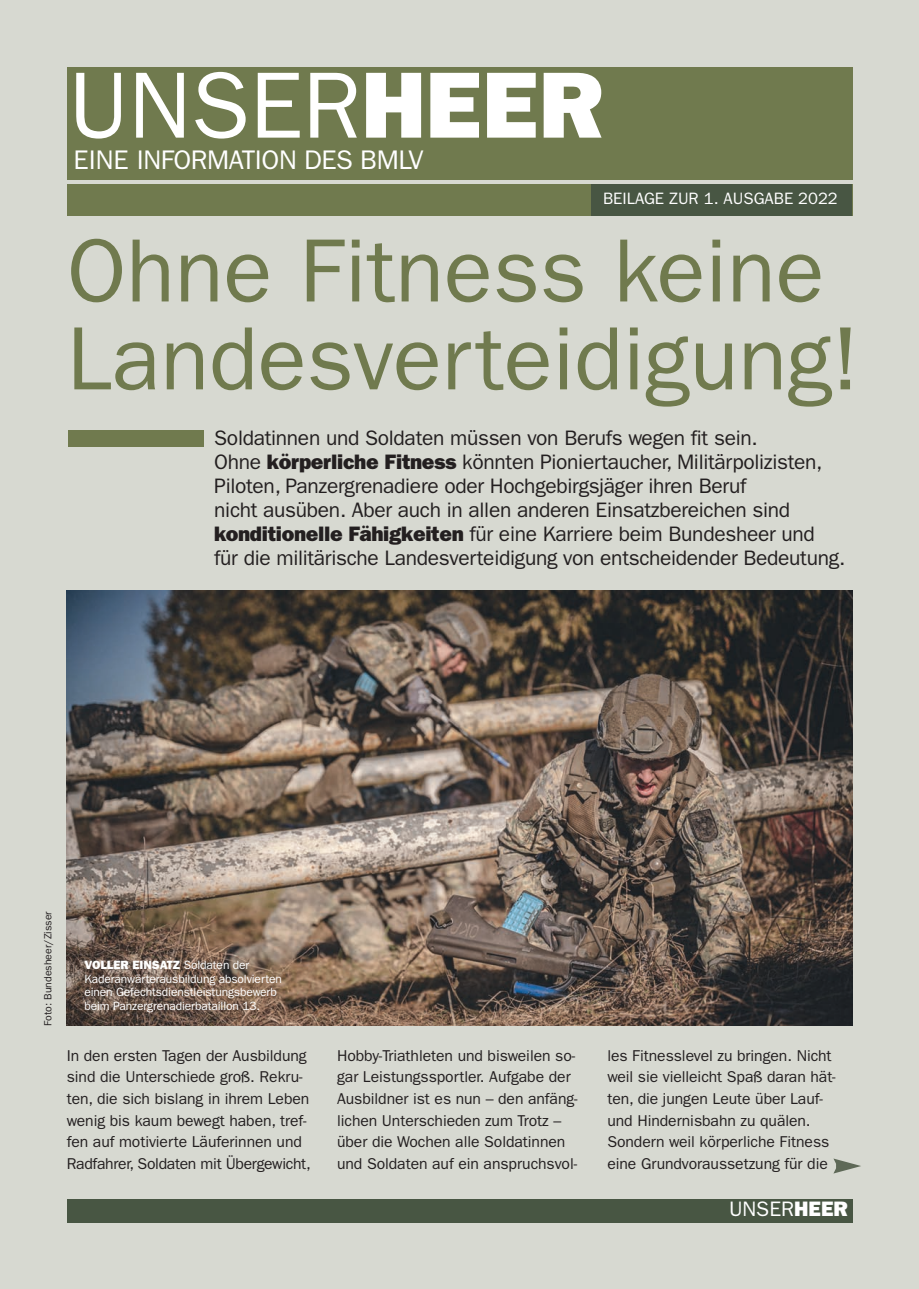
<style>
.page{position:relative;width:919px;height:1289px;background:#fff}
.page>*{position:absolute;margin:0;border:0;box-sizing:border-box;transform-origin:0 0}
.t1{font:94.35px "Franklin Gothic";color:#fff}
.t2{font:90.15px/87.9px "Franklin Gothic";color:#707a4e}
.t3{font:27px "Franklin Gothic";letter-spacing:-.015em;color:#fff}
.t4{font:21px/24px "Franklin Gothic";letter-spacing:-.015em;color:#231f20}
.t5{font:21px "Franklin Gothic";color:#fff}
.t6{font:16.5px "Franklin Gothic";color:#fff}
.t7{font:15.75px/21.6px "Franklin Gothic";letter-spacing:-.005em;color:#231f20}
.t8{font:12px/13.5px "Franklin Gothic";letter-spacing:-.01em;color:#fff}
.t9{font:10.5px "Franklin Gothic";color:#231f20}
.s1{font-weight:800}
</style>
<div class="page">
<div style="left:0;top:0;width:918px;height:1288px;background:#d7d9d1"></div>
<div style="left:67px;top:68px;width:785px;height:112px;background:#707a4e"></div>
<div style="left:67px;top:184px;width:785px;height:31px;background:#707a4e"></div>
<div style="left:591px;top:184px;width:261px;height:31px;background:#485643"></div>
<div style="left:67px;top:1199px;width:785px;height:23px;background:#485643"></div>
<img style="left:67px;top:590px;width:785px;height:435px">
<svg style="left:833px;top:1158px;width:28px;height:15px"></svg>
<div style="left:68px;top:430px;width:136px;height:16px;background:#707a4e"></div>
<h1 class="t1" style="left:68px;top:73px;width:536px">UNSER<span class="s1">HEER</span></h1>
<h3 class="t3" style="left:73px;top:151px;width:351px">EINE INFORMATION DES BMLV</h3>
<p class="t6" style="left:603px;top:193px;width:236px">BEILAGE ZUR 1. AUSGABE 2022</p>
<h2 class="t2" style="left:67px;top:234px;width:793px">Ohne Fitness keine<br>Landesverteidigung!</h2>
<p class="t4" style="left:214px;top:427px;width:632px">Soldatinnen und Soldaten müssen von Berufs wegen fit sein.<br>Ohne <span class="s1">körperliche Fitness</span> könnten Pioniertaucher, Militärpolizisten, Piloten, Panzergrenadiere oder Hochgebirgsjäger ihren Beruf<br>nicht ausüben. Aber auch in allen anderen Einsatzbereichen sind <span class="s1">konditionelle Fähigkeiten</span> für eine Karriere beim Bundesheer und<br>für die militärische Landesverteidigung von entscheidender Bedeutung.</p>
<p class="t9" style="left:44px;top:1025px;width:116px;rotate:-90deg">Foto: Bundesheer/Zisser</p>
<p class="t8" style="left:84px;top:959px;width:199px"><span class="s1">VOLLER EINSATZ</span> Soldaten der Kaderanwärterausbildung absolvierten einen Gefechtsdienstleistungsbewerb beim Panzergrenadierbataillon 13.</p>
<p class="t7" style="left:67px;top:1045px;width:245px">In den ersten Tagen der Ausbildung sind die Unterschiede groß. Rekru&shy;ten, die sich bislang in ihrem Leben wenig bis kaum bewegt haben, tref&shy;fen auf motivierte Läuferinnen und Radfahrer, Soldaten mit Übergewicht,</p>
<p class="t7" style="left:337px;top:1045px;width:242px">Hobby-Triathleten und bisweilen so&shy;gar Leistungssportler. Aufgabe der Ausbildner ist es nun – den anfäng&shy;lichen Unterschieden zum Trotz – über die Wochen alle Soldatinnen und Soldaten auf ein anspruchsvol-</p>
<p class="t7" style="left:607px;top:1045px;width:230px">les Fitnesslevel zu bringen. Nicht weil sie vielleicht Spaß daran hät&shy;ten, die jungen Leute über Lauf&shy;und Hindernisbahn zu quälen.<br>Sondern weil körperliche Fitness eine Grundvoraussetzung für die</p>
<h3 class="t5" style="left:729px;top:1201px;width:120px">UNSER<span class="s1">HEER</span></h3>
</div>
